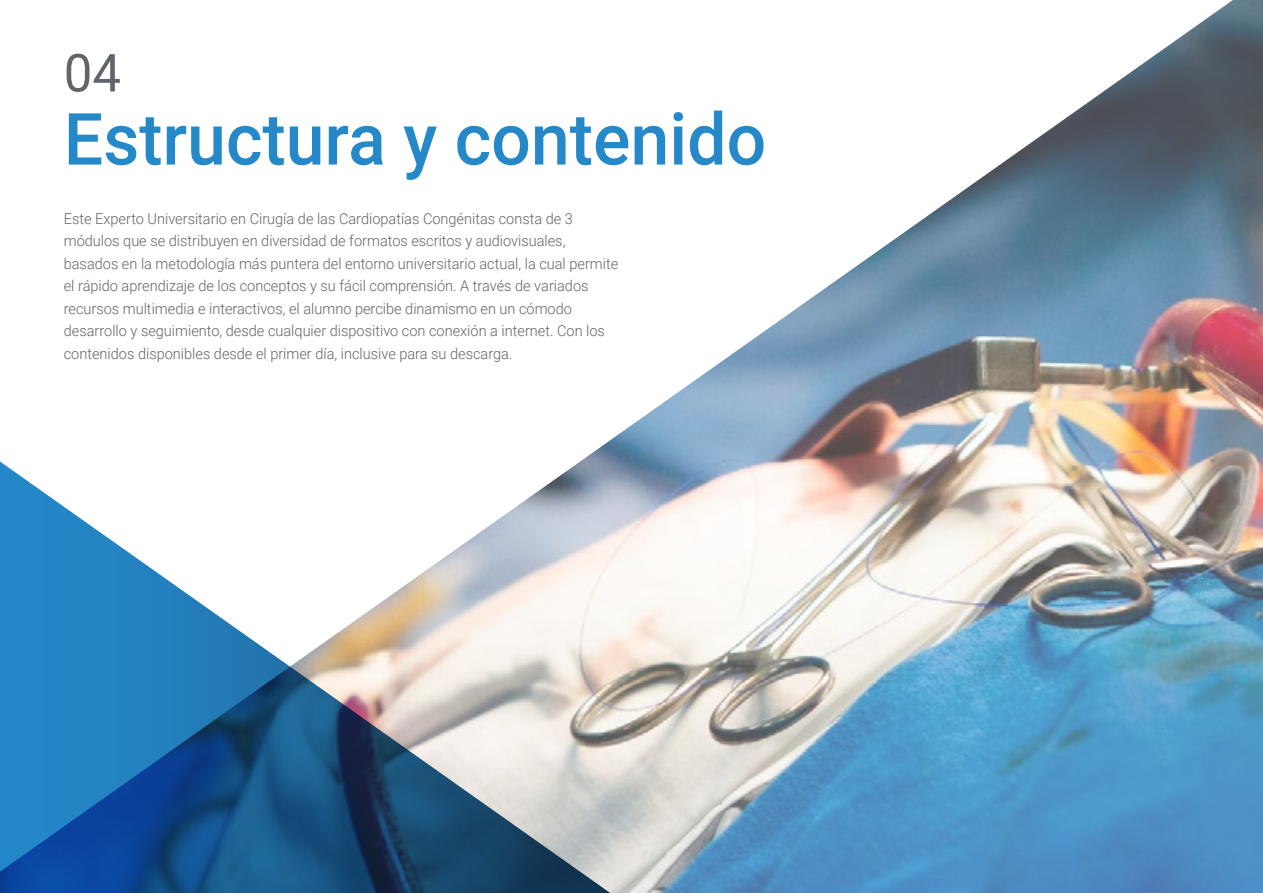
<style>
.page{position:relative;width:1263px;height:893px;background:#fff}
.page>*{position:absolute;margin:0;border:0;box-sizing:border-box;transform-origin:0 0}
.t1{font:500 72px "Roboto";color:#2488c9}
.t2{font:52.5px "Roboto";color:#61646a}
.t3{font:300 15px/22.5px "Roboto";color:#61646a}
</style>
<div class="page">
<img style="left:602px;top:0;width:661px;height:893px">
<svg style="left:0;top:446px;width:640px;height:447px"></svg>
<h2 class="t2" style="left:64px;top:36px;width:59px">04</h2>
<h1 class="t1" style="left:64px;top:89px;width:704px">Estructura y contenido</h1>
<p class="t3" style="left:64px;top:207px;width:556px">Este Experto Universitario en Cirugía de las Cardiopatías Congénitas consta de 3 módulos que se distribuyen en diversidad de formatos escritos y audiovisuales, basados en la metodología más puntera del entorno universitario actual, la cual permite el rápido aprendizaje de los conceptos y su fácil comprensión. A través de variados recursos multimedia e interactivos, el alumno percibe dinamismo en un cómodo desarrollo y seguimiento, desde cualquier dispositivo con conexión a internet. Con los contenidos disponibles desde el primer día, inclusive para su descarga.</p>
</div>
